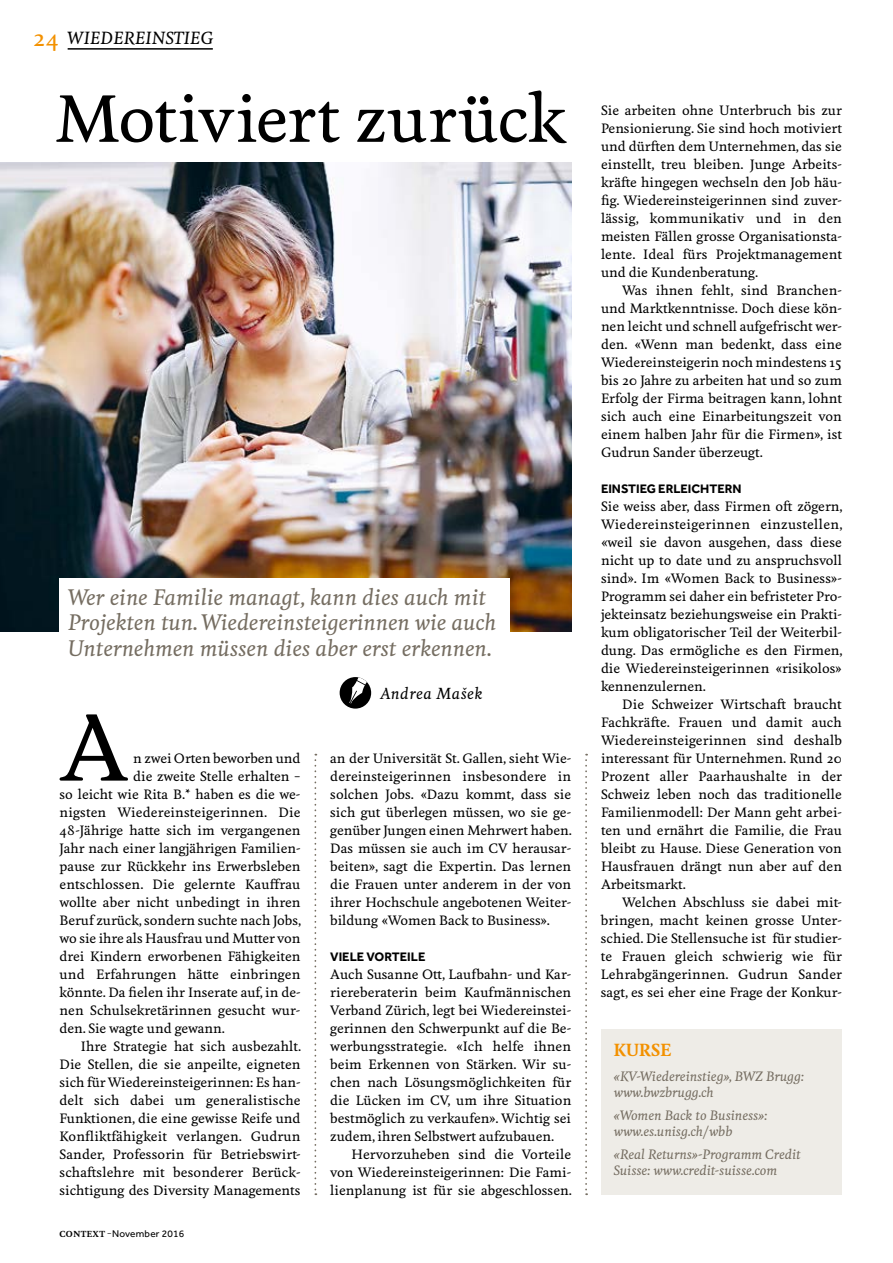
<style>
.page{position:relative;width:893px;height:1263px;background:#fff}
.page>*{position:absolute;margin:0;border:0;box-sizing:border-box;transform-origin:0 0}
.t1{font:500 89.4px "Feijoa";color:#000}
.t2{font:500 62.7px "Feijoa";letter-spacing:-.01em;color:#000}
.t3{font:500 22.5px "Feijoa";color:#f39100}
.t4{font:italic 500 21px/25.5px "Feijoa";color:#756d61}
.t5{font:italic 500 16.5px "Feijoa";letter-spacing:.01em;color:#000}
.t6{font:700 16.5px "Feijoa";color:#f39100}
.t7{font:italic 500 15px "Feijoa";letter-spacing:.04em;color:#000}
.t8{font:500 12.75px/18px "Feijoa";letter-spacing:.005em;color:#000;text-align:justify}
.t9{font:italic 500 12.75px/16.2px "Feijoa";color:#756d61}
.t10{font:700 12.75px "Effra Std";color:#000}
.t11{font:10.05px "Effra Std";letter-spacing:.02em;color:#000}
.s1{font-family:"Feijoa";font-weight:700;font-size:8.25px}
.s2{font-family:"Feijoa";font-weight:500;font-size:9px}
</style>
<div class="page">
<svg style="left:585px;top:754px;width:2px;height:441px"></svg>
<svg style="left:314px;top:754px;width:2px;height:441px"></svg>
<div style="left:340px;top:677px;width:31px;height:32px;background:#000;border-radius:50%"></div>
<svg style="left:349px;top:677px;width:18px;height:26px"></svg>
<img style="left:0;top:163px;width:571px;height:468px">
<div style="left:60px;top:577px;width:450px;height:87px;background:#fff"></div>
<div style="left:601px;top:1029px;width:241px;height:166px;background:#eeece7"></div>
<hr style="left:68px;top:48px;width:145px;height:2px;background:#000">
<h3 class="t3" style="left:33px;top:23px;width:28px">24</h3>
<p class="t5" style="left:68px;top:27px;width:147px">WIEDEREINSTIEG</p>
<h2 class="t2" style="left:55px;top:79px;width:511px">Motiviert zurück</h2>
<h3 class="t4" style="left:68px;top:585px;width:430px">Wer eine Familie managt, kann dies auch mit<br>Projekten tun. Wiedereinsteigerinnen wie auch<br>Unternehmen müssen dies aber erst erkennen.</h3>
<h1 class="t1" style="left:60px;top:691px;width:70px">A</h1>
<p class="t8" style="left:133px;top:749px;width:169px">n zwei Orten beworben und</p>
<p class="t8" style="left:133px;top:767px;width:169px">die zweite Stelle erhalten –</p>
<p class="t8" style="left:60px;top:785px;width:242px">so leicht wie Rita B.* haben es die we-</p>
<p class="t8" style="left:60px;top:803px;width:242px">nigsten Wiedereinsteigerinnen. Die</p>
<p class="t8" style="left:60px;top:821px;width:242px">48-Jährige hatte sich im vergangenen</p>
<p class="t8" style="left:60px;top:839px;width:242px">Jahr nach einer langjährigen Familien-</p>
<p class="t8" style="left:60px;top:857px;width:243px">pause zur Rückkehr ins Erwerbsleben</p>
<p class="t8" style="left:60px;top:875px;width:242px">entschlossen. Die gelernte Kauffrau</p>
<p class="t8" style="left:60px;top:893px;width:242px">wollte aber nicht unbedingt in ihren</p>
<p class="t8" style="left:60px;top:911px;width:243px">Beruf zurück, sondern suchte nach Jobs,</p>
<p class="t8" style="left:60px;top:929px;width:242px">wo sie ihre als Hausfrau und Mutter von</p>
<p class="t8" style="left:60px;top:947px;width:242px">drei Kindern erworbenen Fähigkeiten</p>
<p class="t8" style="left:60px;top:965px;width:242px">und Erfahrungen hätte einbringen</p>
<p class="t8" style="left:60px;top:983px;width:242px">könnte. Da fielen ihr Inserate auf, in de-</p>
<p class="t8" style="left:60px;top:1001px;width:242px">nen Schulsekretärinnen gesucht wur-</p>
<p class="t8" style="left:60px;top:1019px;width:167px">den. Sie wagte und gewann.</p>
<p class="t8" style="left:81px;top:1037px;width:222px">Ihre Strategie hat sich ausbezahlt.</p>
<p class="t8" style="left:60px;top:1055px;width:243px">Die Stellen, die sie anpeilte, eigneten</p>
<p class="t8" style="left:60px;top:1073px;width:242px">sich für Wiedereinsteigerinnen: Es han-</p>
<p class="t8" style="left:60px;top:1091px;width:242px">delt sich dabei um generalistische</p>
<p class="t8" style="left:60px;top:1109px;width:242px">Funktionen, die eine gewisse Reife und</p>
<p class="t8" style="left:60px;top:1127px;width:242px">Konfliktfähigkeit verlangen. Gudrun</p>
<p class="t8" style="left:60px;top:1145px;width:242px">Sander, Professorin für Betriebswirt-</p>
<p class="t8" style="left:60px;top:1163px;width:242px">schaftslehre mit besonderer Berück-</p>
<p class="t8" style="left:60px;top:1181px;width:243px">sichtigung des Diversity Managements</p>
<p class="t11" style="left:60px;top:1227px;width:126px"><span class="s1">CONTEXT</span> <span class="s2">–</span> November 2016</p>
<p class="t7" style="left:380px;top:683px;width:104px">Andrea Mašek</p>
<p class="t8" style="left:330px;top:749px;width:243px">an der Universität St. Gallen, sieht Wie&shy;dereinsteigerinnen insbesondere in solchen Jobs. «Dazu kommt, dass sie sich gut überlegen müssen, wo sie ge&shy;genüber Jungen einen Mehrwert haben.<br>Das müssen sie auch im CV herausar&shy;beiten», sagt die Expertin. Das lernen die Frauen unter anderem in der von ihrer Hochschule angebotenen Weiter&shy;bildung «Women Back to Business».</p>
<p class="t10" style="left:330px;top:949px;width:97px">VIELE VORTEILE</p>
<p class="t8" style="left:330px;top:965px;width:243px">Auch Susanne Ott, Laufbahn- und Kar&shy;riereberaterin beim Kaufmännischen Verband Zürich, legt bei Wiedereinstei&shy;gerinnen den Schwerpunkt auf die Be&shy;werbungsstrategie. «Ich helfe ihnen beim Erkennen von Stärken. Wir su&shy;chen nach Lösungsmöglichkeiten für die Lücken im CV, um ihre Situation bestmöglich zu verkaufen». Wichtig sei zudem, ihren Selbstwert aufzubauen.</p>
<p class="t8" style="left:330px;top:1145px;width:243px;text-indent:21px">Hervorzuheben sind die Vorteile von Wiedereinsteigerinnen: Die Fami&shy;lienplanung ist für sie abgeschlossen.</p>
<p class="t8" style="left:601px;top:101px;width:243px">Sie arbeiten ohne Unterbruch bis zur Pensionierung. Sie sind hoch motiviert und dürften dem Unternehmen, das sie einstellt, treu bleiben. Junge Arbeits&shy;kräfte hingegen wechseln den Job häu&shy;fig. Wiedereinsteigerinnen sind zuver&shy;lässig, kommunikativ und in den meisten Fällen grosse Organisationsta&shy;lente. Ideal fürs Projektmanagement und die Kundenberatung.</p>
<p class="t8" style="left:601px;top:281px;width:243px;text-indent:21px">Was ihnen fehlt, sind Branchen&shy;und Marktkenntnisse. Doch diese kön&shy;nen leicht und schnell aufgefrischt wer&shy;den. «Wenn man bedenkt, dass eine Wiedereinsteigerin noch mindestens 15 bis 20 Jahre zu arbeiten hat und so zum Erfolg der Firma beitragen kann, lohnt sich auch eine Einarbeitungszeit von einem halben Jahr für die Firmen», ist Gudrun Sander überzeugt.</p>
<p class="t10" style="left:601px;top:481px;width:142px">EINSTIEG ERLEICHTERN</p>
<p class="t8" style="left:601px;top:497px;width:243px">Sie weiss aber, dass Firmen oft zögern, Wiedereinsteigerinnen einzustellen, «weil sie davon ausgehen, dass diese nicht up to date und zu anspruchsvoll sind». Im «Women Back to Business»- Programm sei daher ein befristeter Pro&shy;jekteinsatz beziehungsweise ein Prakti&shy;kum obligatorischer Teil der Weiterbil&shy;dung. Das ermögliche es den Firmen, die Wiedereinsteigerinnen «risikolos» kennenzulernen.</p>
<p class="t8" style="left:601px;top:695px;width:243px;text-indent:21px">Die Schweizer Wirtschaft braucht Fachkräfte. Frauen und damit auch Wiedereinsteigerinnen sind deshalb interessant für Unternehmen. Rund 20<br>Prozent aller Paarhaushalte in der Schweiz leben noch das traditionelle Familienmodell: Der Mann geht arbei&shy;ten und ernährt die Familie, die Frau bleibt zu Hause. Diese Generation von Hausfrauen drängt nun aber auf den Arbeitsmarkt.</p>
<p class="t8" style="left:601px;top:893px;width:243px;text-indent:21px">Welchen Abschluss sie dabei mit&shy;bringen, macht keinen grosse Unter&shy;schied. Die Stellensuche ist für studier&shy;te Frauen gleich schwierig wie für Lehrabgängerinnen. Gudrun Sander sagt, es sei eher eine Frage der Konkur-</p>
<p class="t6" style="left:614px;top:1039px;width:59px">KURSE</p>
<p class="t9" style="left:614px;top:1069px;width:192px">«KV-Wiedereinstieg», BWZ Brugg: www.bwzbrugg.ch</p>
<p class="t9" style="left:614px;top:1107px;width:155px">«Women Back to Business»: www.es.unisg.ch/wbb</p>
<p class="t9" style="left:614px;top:1146px;width:188px">«Real Returns»-Programm Credit<br>Suisse: www.credit-suisse.com</p>
</div>
